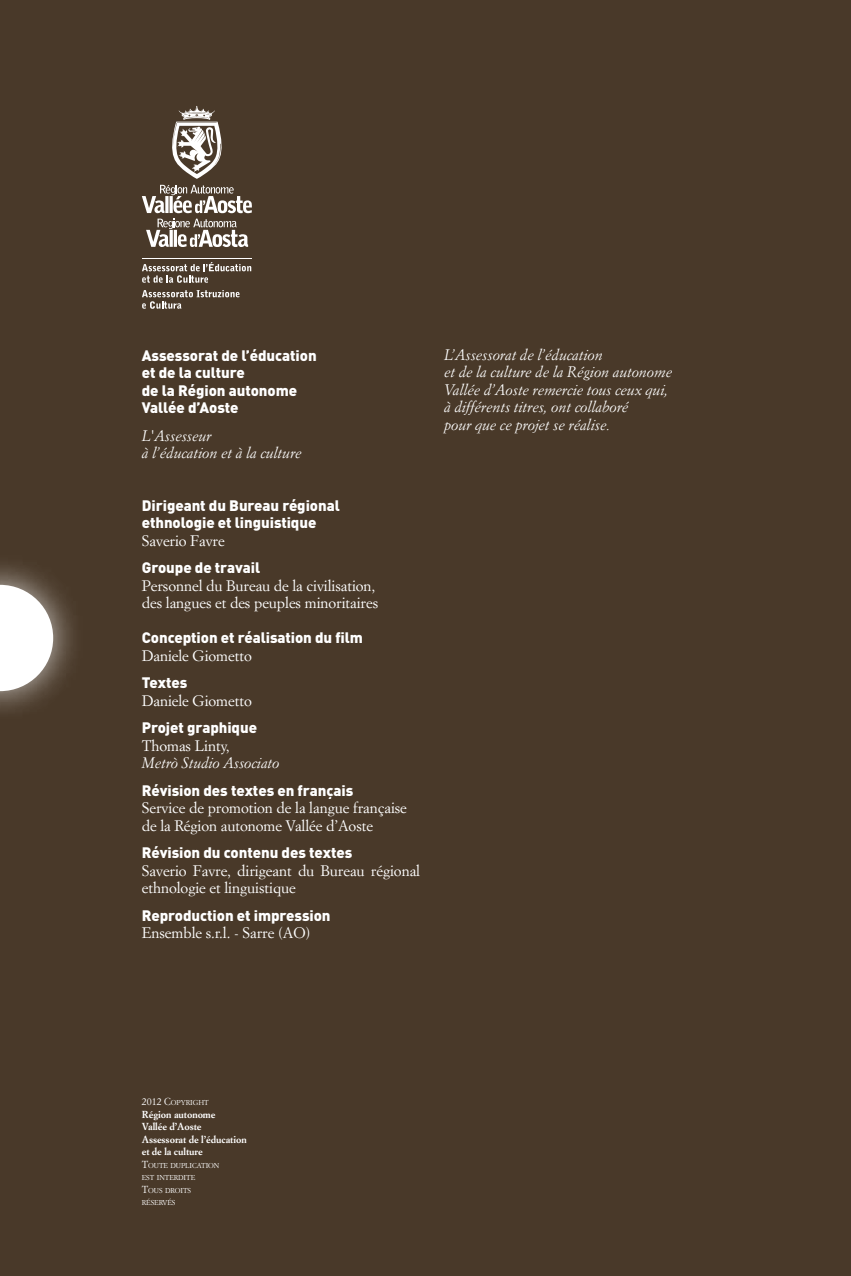
<style>
.page{position:relative;width:851px;height:1276px;background:#fff}
.page>*{position:absolute;margin:0;border:0;box-sizing:border-box;transform-origin:0 0}
.t1{font:15px/17.5px "Simoncini Garamond";letter-spacing:-.005em;color:#fff}
.t2{font:900 15px/17.5px "DIN";letter-spacing:-.005em;color:#fff}
.t3{font:italic 15px/17.5px "Simoncini Garamond";letter-spacing:-.005em;color:#fff}
.t4{font:700 10px/12.5px "Simoncini Garamond";letter-spacing:-.005em;color:#fff}
.t5{font:7px/12.5px "Simoncini Garamond";letter-spacing:-.005em;color:#fff}
.s1{font-size:10px}
</style>
<div class="page">
<div style="left:0;top:0;width:850px;height:1276px;background:#493929"></div>
<div style="left:0;top:555px;width:83px;height:170px;background:#fff;opacity:.75"></div>
<svg style="left:0;top:585px;width:53px;height:106px;background:#e1dedb"></svg>
<svg style="left:142px;top:262px;width:109px;height:21px"></svg>
<svg style="left:142px;top:290px;width:97px;height:19px"></svg>
<svg style="left:146px;top:219px;width:102px;height:28px"></svg>
<svg style="left:142px;top:185px;width:110px;height:28px"></svg>
<svg style="left:172px;top:106px;width:50px;height:73px"></svg>
<hr style="left:142px;top:258px;width:110px;height:1px;background:#fff">
<p class="t2" style="left:142px;top:346px;width:176px">Assessorat de l’éducation et de la culture<br>de la Région autonome<br>Vallée d’Aoste</p>
<p class="t3" style="left:142px;top:426px;width:161px">L'Assesseur<br>à l’éducation et à la culture</p>
<p class="t2" style="left:142px;top:496px;width:199px">Dirigeant du Bureau régional ethnologie et linguistique</p>
<p class="t1" style="left:142px;top:531px;width:84px">Saverio Favre</p>
<p class="t2" style="left:142px;top:558px;width:120px">Groupe de travail</p>
<p class="t1" style="left:142px;top:576px;width:238px">Personnel du Bureau de la civilisation, des langues et des peuples minoritaires</p>
<p class="t2" style="left:142px;top:628px;width:223px">Conception et réalisation du film</p>
<p class="t1" style="left:142px;top:646px;width:111px">Daniele Giometto</p>
<p class="t2" style="left:142px;top:673px;width:47px">Textes</p>
<p class="t1" style="left:142px;top:691px;width:111px">Daniele Giometto</p>
<p class="t2" style="left:142px;top:718px;width:117px">Projet graphique</p>
<p class="t1" style="left:142px;top:736px;width:89px">Thomas Linty,</p>
<p class="t3" style="left:142px;top:754px;width:139px">Metrò Studio Associato</p>
<p class="t2" style="left:142px;top:781px;width:213px">Révision des textes en français</p>
<p class="t1" style="left:142px;top:799px;width:266px">Service de promotion de la langue française de la Région autonome Vallée d’Aoste</p>
<p class="t2" style="left:142px;top:843px;width:212px">Révision du contenu des textes</p>
<p class="t1" style="left:142px;top:861px;width:280px">Saverio Favre, dirigeant du Bureau régional ethnologie et linguistique</p>
<p class="t2" style="left:142px;top:906px;width:190px">Reproduction et impression</p>
<p class="t1" style="left:142px;top:924px;width:170px">Ensemble s.r.l. - Sarre (AO)</p>
<p class="t3" style="left:444px;top:345px;width:229px">L’Assessorat de l’éducation<br>et de la culture de la Région autonome Vallée d’Aoste remercie tous ceux qui, à différents titres, ont collaboré<br>pour que ce projet se réalise.</p>
<p class="t5" style="left:142px;top:1096px;width:68px"><span class="s1">2012 C</span>OPYRIGHT</p>
<p class="t4" style="left:142px;top:1108px;width:106px">Région autonome<br>Vallée d’Aoste<br>Assessorat de l’éducation et de la culture</p>
<p class="t5" style="left:142px;top:1158px;width:79px"><span class="s1">T</span>OUTE DUPLICATION<br>EST INTERDITE<br><span class="s1">T</span>OUS DROITS<br>RÉSERVÉS</p>
</div>
